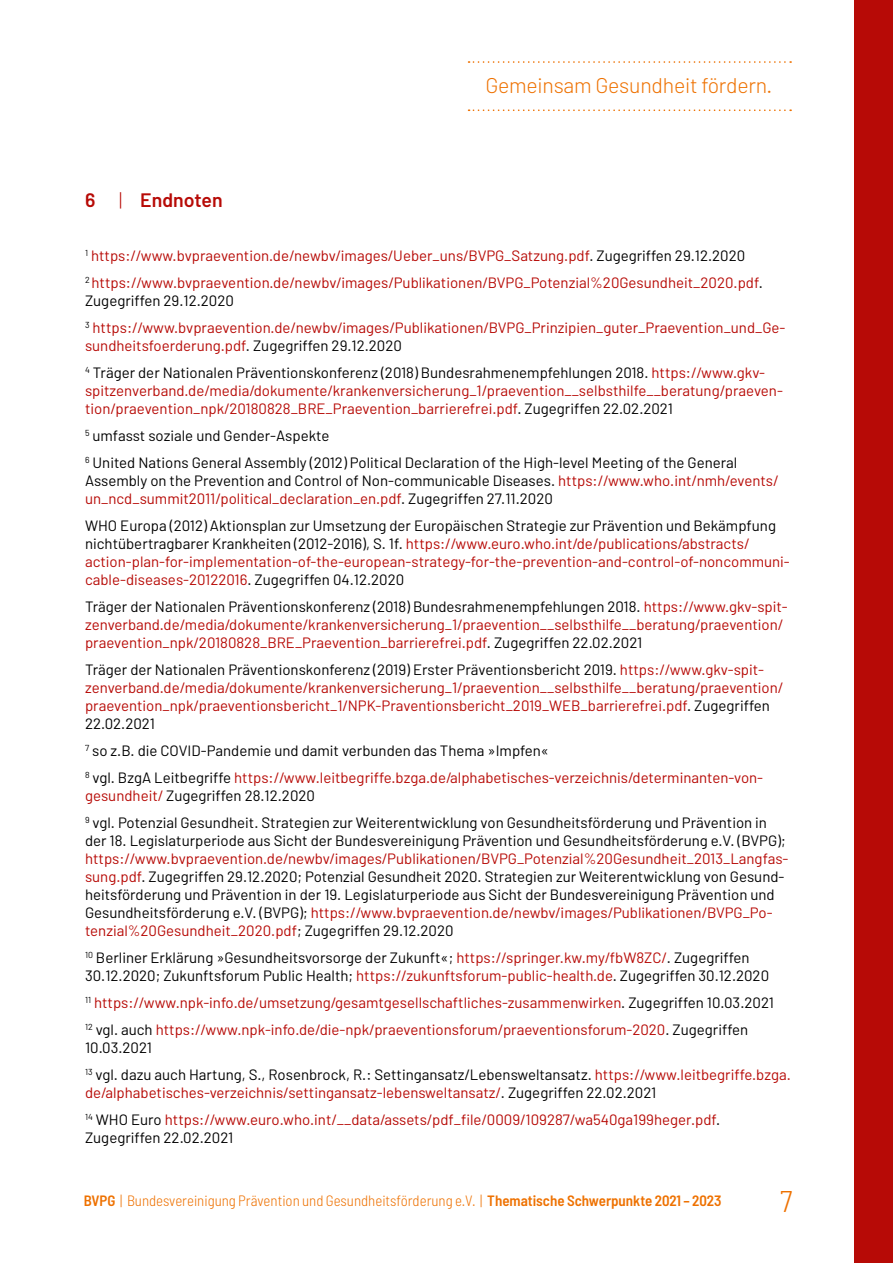
<style>
.page{position:relative;width:893px;height:1263px;background:#fff}
.page>*{position:absolute;margin:0;border:0;box-sizing:border-box;transform-origin:0 0}
.t1{font:300 semi-condensed 30px "Barlow";color:#ee7100}
.t2{font:300 21.3px "Barlow";letter-spacing:-.01em;color:#ee7100}
.t3{font:600 19.5px "Barlow";color:#b70a06}
.t4{font:15px/18px "Barlow";color:#b70a06}
.t5{font:15px/18px "Barlow";color:#000}
.t6{font:300 semi-condensed 15px "Barlow";color:#ee7100}
.s1{font-weight:300}
.s2{color:#000}
.s3{color:#b70a06}
.s4{font-weight:600}
</style>
<div class="page">
<div style="left:855px;top:0;width:38px;height:1263px;background:#b70a06"></div>
<svg style="left:469px;top:61px;width:322px;height:2px"></svg>
<svg style="left:469px;top:109px;width:322px;height:2px"></svg>
<h2 class="t3" style="left:85px;top:188px;width:139px">6 <span class="s1">|</span> Endnoten</h2>
<h2 class="t2" style="left:485px;top:72px;width:289px">Gemeinsam Gesundheit fördern.</h2>
<p class="t4" style="left:85px;top:246px;width:662px"><sup>1</sup> https://www.bvpraevention.de/newbv/images/Ueber_uns/BVPG_Satzung.pdf<span class="s2">. Zugegriffen 29.12.2020</span></p>
<p class="t4" style="left:85px;top:273px;width:679px"><sup>2</sup> https://www.bvpraevention.de/newbv/images/Publikationen/BVPG_Potenzial%20Gesundheit_2020.pdf<span class="s2">.<br>Zugegriffen 29.12.2020</span></p>
<p class="t4" style="left:85px;top:318px;width:702px"><sup>3</sup> https://www.bvpraevention.de/newbv/images/Publikationen/BVPG_Prinzipien_guter_Praevention_und_Ge&shy;sundheitsfoerderung.pdf<span class="s2">. Zugegriffen 29.12.2020</span></p>
<p class="t4" style="left:85px;top:363px;width:699px"><sup>4</sup> <span class="s2">Träger der Nationalen Präventionskonferenz (2018) Bundesrahmenempfehlungen 2018.</span> https://www.gkv&shy;spitzenverband.de/media/dokumente/krankenversicherung_1/praevention__selbsthilfe__beratung/praeven&shy;tion/praevention_npk/20180828_BRE_Praevention_barrierefrei.pdf<span class="s2">. Zugegriffen 22.02.2021</span></p>
<p class="t5" style="left:85px;top:426px;width:246px"><sup>5</sup> umfasst soziale und Gender-Aspekte</p>
<p class="t5" style="left:85px;top:453px;width:695px"><sup>6</sup> United Nations General Assembly (2012) Political Declaration of the High-level Meeting of the General<br>Assembly on the Prevention and Control of Non-communicable Diseases. <span class="s3">https://www.who.int/nmh/events/ un_ncd_summit2011/political_declaration_en.pdf</span>. Zugegriffen 27.11.2020</p>
<p class="t4" style="left:85px;top:516px;width:706px"><span class="s2">WHO Europa (2012) Aktionsplan zur Umsetzung der Europäischen Strategie zur Prävention und Bekämpfung nichtübertragbarer Krankheiten (2012-2016), S. 1f.</span> https://www.euro.who.int/de/publications/abstracts/ action-plan-for-implementation-of-the-european-strategy-for-the-prevention-and-control-of-noncommuni&shy;cable-diseases-20122016<span class="s2">. Zugegriffen 04.12.2020</span></p>
<p class="t4" style="left:85px;top:597px;width:704px"><span class="s2">Träger der Nationalen Präventionskonferenz (2018) Bundesrahmenempfehlungen 2018.</span> https://www.gkv-spit&shy;zenverband.de/media/dokumente/krankenversicherung_1/praevention__selbsthilfe__beratung/praevention/ praevention_npk/20180828_BRE_Praevention_barrierefrei.pdf<span class="s2">. Zugegriffen 22.02.2021</span></p>
<p class="t4" style="left:85px;top:660px;width:700px"><span class="s2">Träger der Nationalen Präventionskonferenz (2019) Erster Präventionsbericht 2019.</span> https://www.gkv-spit&shy;zenverband.de/media/dokumente/krankenversicherung_1/praevention__selbsthilfe__beratung/praevention/ praevention_npk/praeventionsbericht_1/NPK-Praventionsbericht_2019_WEB_barrierefrei.pdf<span class="s2">. Zugegriffen 22.02.2021</span></p>
<p class="t5" style="left:85px;top:741px;width:465px"><sup>7</sup> so z.B. die COVID-Pandemie und damit verbunden das Thema »Impfen«</p>
<p class="t4" style="left:85px;top:768px;width:680px"><sup>8</sup> <span class="s2">vgl. BzgA Leitbegriffe</span> https://www.leitbegriffe.bzga.de/alphabetisches-verzeichnis/determinanten-von&shy;gesundheit/ <span class="s2">Zugegriffen 28.12.2020</span></p>
<p class="t5" style="left:85px;top:813px;width:705px"><sup>9</sup> vgl. Potenzial Gesundheit. Strategien zur Weiterentwicklung von Gesundheitsförderung und Prävention in der 18. Legislaturperiode aus Sicht der Bundesvereinigung Prävention und Gesundheitsförderung e.V. (BVPG); <span class="s3">https://www.bvpraevention.de/newbv/images/Publikationen/BVPG_Potenzial%20Gesundheit_2013_Langfas&shy;sung.pdf</span>. Zugegriffen 29.12.2020; Potenzial Gesundheit 2020. Strategien zur Weiterentwicklung von Gesund&shy;heitsförderung und Prävention in der 19. Legislaturperiode aus Sicht der Bundesvereinigung Prävention und Gesundheitsförderung e.V. (BVPG); <span class="s3">https://www.bvpraevention.de/newbv/images/Publikationen/BVPG_Po&shy;tenzial%20Gesundheit_2020.pdf</span>; Zugegriffen 29.12.2020</p>
<p class="t5" style="left:85px;top:948px;width:686px"><sup>10</sup> Berliner Erklärung »Gesundheitsvorsorge der Zukunft«; <span class="s3">https://springer.kw.my/fbW8ZC/</span>. Zugegriffen<br>30.12.2020; Zukunftsforum Public Health; <span class="s3">https://zukunftsforum-public-health.de</span>. Zugegriffen 30.12.2020</p>
<p class="t4" style="left:85px;top:993px;width:690px"><sup>11</sup> https://www.npk-info.de/umsetzung/gesamtgesellschaftliches-zusammenwirken<span class="s2">. Zugegriffen 10.03.2021</span></p>
<p class="t4" style="left:85px;top:1020px;width:664px"><sup>12</sup> <span class="s2">vgl. auch</span> https://www.npk-info.de/die-npk/praeventionsforum/praeventionsforum-2020<span class="s2">. Zugegriffen<br>10.03.2021</span></p>
<p class="t4" style="left:85px;top:1065px;width:707px"><sup>13</sup> <span class="s2">vgl. dazu auch Hartung, S., Rosenbrock, R.: Settingansatz/Lebensweltansatz.</span> https://www.leitbegriffe.bzga. de/alphabetisches-verzeichnis/settingansatz-lebensweltansatz/<span class="s2">. Zugegriffen 22.02.2021</span></p>
<p class="t4" style="left:85px;top:1110px;width:637px"><sup>14</sup> <span class="s2">WHO Euro</span> https://www.euro.who.int/__data/assets/pdf_file/0009/109287/wa540ga199heger.pdf<span class="s2">.<br>Zugegriffen 22.02.2021</span></p>
<p class="t6" style="left:84px;top:1191px;width:639px"><span class="s4">BVPG</span> | Bundesvereinigung Prävention und Gesundheitsförderung e.V. | <span class="s4">Thematische Schwerpunkte 2021 – 2023</span></p>
<h1 class="t1" style="left:780px;top:1182px;width:14px">7</h1>
</div>
